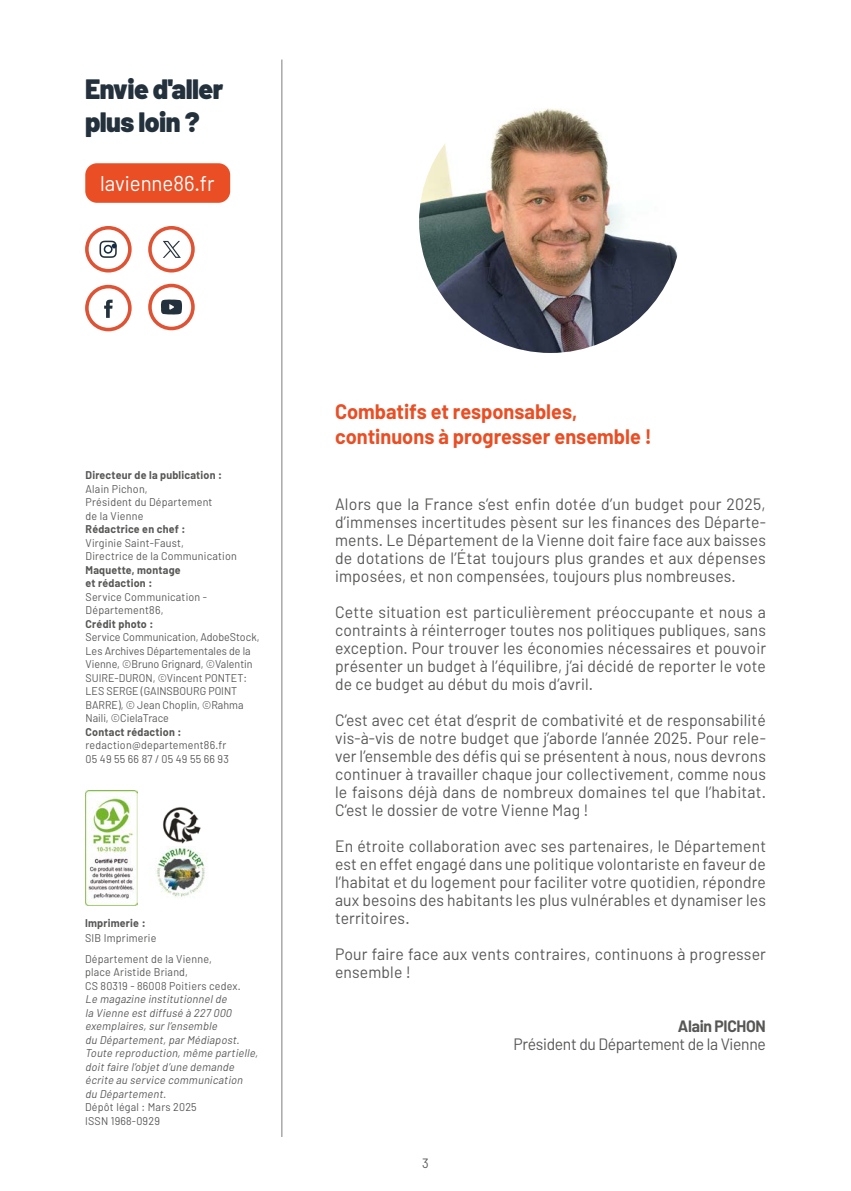
<style>
.page{position:relative;width:851px;height:1191px;background:#fff}
.page>*{position:absolute;margin:0;border:0;box-sizing:border-box;transform-origin:0 0}
.t1{font:900 28.05px/33.6px "Barlow";letter-spacing:-.02em;color:#23313c;scale:.95 1}
.t2{font:21.45px "Barlow";color:#fff;scale:.95 1}
.t3{font:700 21px/25.2px "Barlow";color:#e94e24;scale:.95 1}
.t4{font:16.5px/18px "Barlow";letter-spacing:.01em;color:#575756;text-align:justify;scale:.96 1}
.t5{font:16.5px/18px "Barlow";letter-spacing:.01em;color:#575756;text-align:justify;scale:.95 1}
.t6{font:16.5px "Barlow";letter-spacing:-.02em;color:#575756;scale:.95 1}
.t7{font:700 16.5px "Barlow";letter-spacing:-.02em;color:#575756;scale:.95 1}
.t8{font:13.5px "Barlow";color:#575756;scale:.95 1}
.t9{font:11.25px/13.5px "Barlow";letter-spacing:.02em;color:#575756;scale:.95 1}
.t10{font:italic 11.25px/13.5px "Barlow";color:#575756;scale:.95 1}
.t11{font:11.25px/13.5px "Barlow";color:#575756;scale:.95 1}
.t12{font:700 11.25px/13.5px "Barlow";letter-spacing:.02em;color:#575756;scale:.95 1}
</style>
<div class="page">
<img style="left:155px;top:848px;width:50px;height:50px">
<img style="left:163px;top:807px;width:38px;height:37px">
<img style="left:85px;top:790px;width:53px;height:116px">
<hr style="left:281px;top:60px;width:1px;height:1077px;background:#7e7e7d">
<img style="left:419px;top:90px;width:262px;height:263px;border-radius:131px">
<svg style="left:85px;top:226px;width:47px;height:46px"></svg>
<svg style="left:85px;top:285px;width:47px;height:46px"></svg>
<svg style="left:148px;top:284px;width:47px;height:46px"></svg>
<div style="left:85px;top:163px;width:145px;height:40px;background:#e94e24;border-radius:12px"></div>
<svg style="left:148px;top:226px;width:47px;height:46px"></svg>
<h1 class="t1" style="left:85px;top:72px;width:147px">Envie d'aller plus loin ?</h1>
<h2 class="t2" style="left:100px;top:170px;width:122px">lavienne86.fr</h2>
<p class="t12" style="left:86px;top:468px;width:145px">Directeur de la publication :</p>
<p class="t9" style="left:86px;top:482px;width:135px">Alain Pichon,<br>Président du Département de la Vienne</p>
<p class="t12" style="left:86px;top:522px;width:106px">Rédactrice en chef :</p>
<p class="t9" style="left:86px;top:536px;width:161px">Virginie Saint-Faust,<br>Directrice de la Communication</p>
<p class="t12" style="left:86px;top:563px;width:102px">Maquette, montage et rédaction :</p>
<p class="t9" style="left:86px;top:590px;width:129px">Service Communication -<br>Département86,</p>
<p class="t12" style="left:86px;top:617px;width:73px">Crédit photo :</p>
<p class="t11" style="left:86px;top:630px;width:184px">Service Communication, AdobeStock,<br>Les Archives Départementales de la<br>Vienne, ©Bruno Grignard, ©Valentin<br>SUIRE-DURON, ©Vincent PONTET:<br>LES SERGE (GAINSBOURG POINT<br>BARRE), © Jean Choplin, ©Rahma<br>Naili, ©CielaTrace</p>
<p class="t12" style="left:86px;top:725px;width:102px">Contact rédaction :</p>
<p class="t9" style="left:86px;top:738px;width:152px">redaction@departement86.fr<br>05 49 55 66 87 / 05 49 55 66 93</p>
<p class="t12" style="left:85px;top:916px;width:65px">Imprimerie :</p>
<p class="t9" style="left:85px;top:927px;width:135px;line-height:21px">SIB Imprimerie<br>Département de la Vienne,</p>
<p class="t9" style="left:85px;top:965px;width:165px">place Aristide Briand,<br>CS 80319 - 86008 Poitiers cedex.</p>
<p class="t10" style="left:85px;top:992px;width:186px">Le magazine institutionnelde<br>la Vienne est diffusé à 227 000 exemplaires,sur l’ensemble<br>du Département,par Médiapost.<br>Toute reproduction,même partielle, doit faire l’objet d’une demande écrite au service communication du Département.</p>
<p class="t9" style="left:85px;top:1100px;width:119px">Dépôt légal : Mars 2025<br>ISSN 1968-0929</p>
<p class="t3" style="left:335px;top:398px;width:335px">Combatifs et responsables, continuons à progresser ensemble !</p>
<p class="t4" style="left:335px;top:494px;width:450px">Alors que la France s’est enfin dotée d’un budget pour 2025, d’immenses incertitudes pèsent sur les finances des Départe&shy;ments. Le Département de la Vienne doit faire face aux baisses de dotations de l’État toujours plus grandes et aux dépenses imposées, et non compensées, toujours plus nombreuses.</p>
<p class="t4" style="left:335px;top:602px;width:450px">Cette situation est particulièrement préoccupante et nous a contraints à réinterroger toutes nos politiques publiques, sans exception. Pour trouver les économies nécessaires et pouvoir présenter un budget à l’équilibre, j’ai décidé de reporter le vote de ce budget au début du mois d’avril.</p>
<p class="t5" style="left:335px;top:710px;width:455px">C’est avec cet état d’esprit de combativité et de responsabilité vis-à-vis de notre budget que j’aborde l’année 2025. Pour rele&shy;ver l’ensemble des défis qui se présentent à nous, nous devrons continuer à travailler chaque jour collectivement, comme nous le faisons déjà dans de nombreux domaines tel que l’habitat.<br>C’est le dossier de votre Vienne Mag !</p>
<p class="t5" style="left:335px;top:836px;width:455px">En étroite collaboration avec ses partenaires, le Département est en effet engagé dans une politique volontariste en faveur de l’habitat et du logement pour faciliter votre quotidien, répondre aux besoins des habitants les plus vulnérables et dynamiser les territoires.</p>
<p class="t4" style="left:335px;top:944px;width:450px">Pour faire face aux vents contraires, continuons à progresser ensemble !</p>
<p class="t8" style="left:422px;top:1155px;width:8px">3</p>
<p class="t7" style="left:677px;top:1015px;width:94px">Alain PICHON</p>
<p class="t6" style="left:513px;top:1033px;width:267px">Président du Département de la Vienne</p>
</div>
